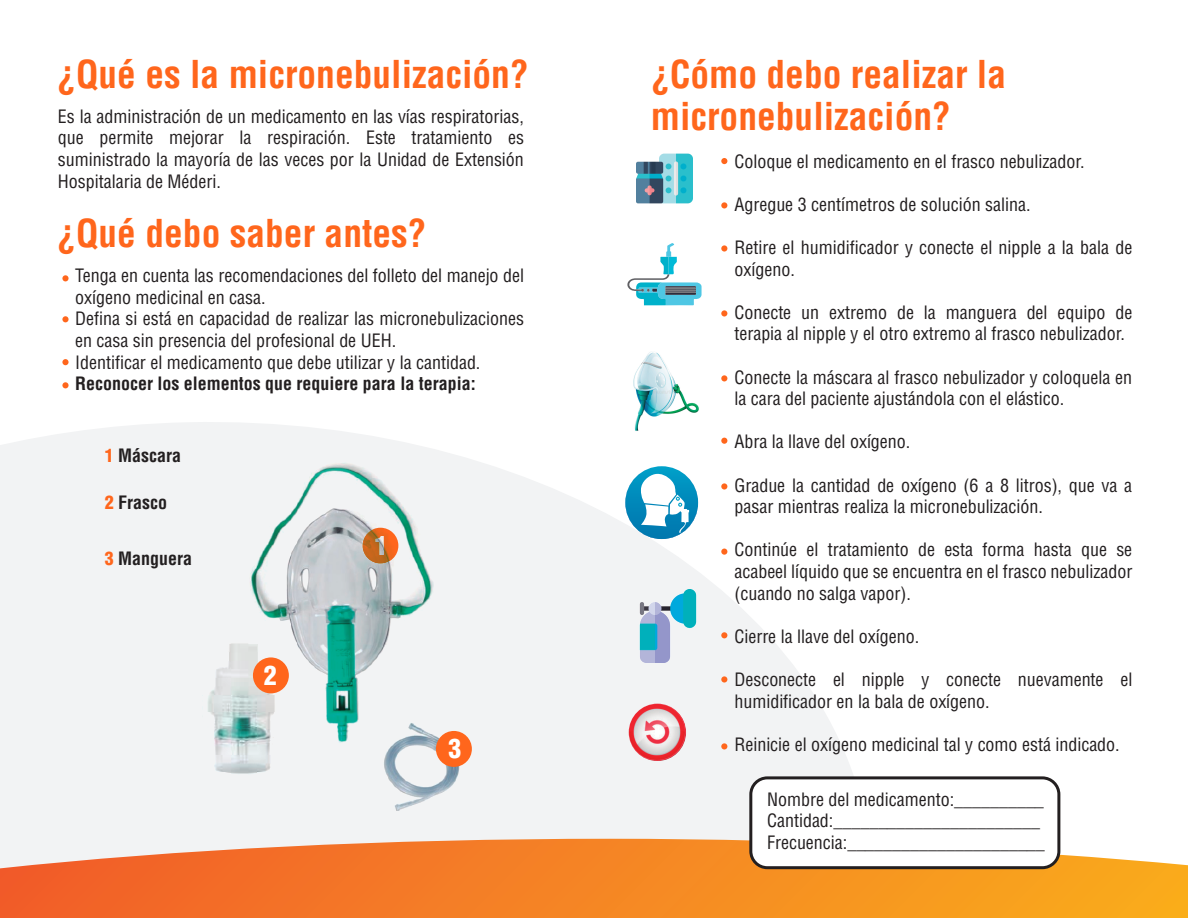
<style>
.page{position:relative;width:1188px;height:918px;background:#fff}
.page>*{position:absolute;margin:0;border:0;box-sizing:border-box;transform-origin:0 0}
.t1{font:700 condensed 37.5px/42px "Helvetica LT Std";color:#ff661c}
.t2{font:900 condensed 25.95px "Helvetica LT Std";color:#fff}
.t3{font:condensed 18px/21.6px "Helvetica LT Std";color:#231f20}
.t4{font:700 condensed 18px "Helvetica LT Std";color:#231f20}
.s1{font-weight:900;color:#ff661c}
</style>
<div class="page">
<svg style="left:0;top:422px;width:853px;height:417px;fill:#f2f3f4"></svg>
<img style="left:631px;top:352px;width:71px;height:82px">
<svg style="left:0;top:839px;width:1188px;height:79px;background:#f58e38"></svg>
<div style="left:62px;top:275px;width:7px;height:6px;background:#ff661c;border-radius:50%"></div>
<svg style="left:721px;top:158px;width:6px;height:6px"></svg>
<svg style="left:721px;top:202px;width:6px;height:6px"></svg>
<div style="left:721px;top:245px;width:6px;height:7px;background:#ff661c;border-radius:50%"></div>
<div style="left:721px;top:310px;width:6px;height:7px;background:#ff661c;border-radius:50%"></div>
<svg style="left:721px;top:375px;width:6px;height:6px"></svg>
<svg style="left:721px;top:438px;width:6px;height:6px"></svg>
<div style="left:721px;top:483px;width:6px;height:7px;background:#ff661c;border-radius:50%"></div>
<svg style="left:721px;top:549px;width:6px;height:6px"></svg>
<svg style="left:721px;top:632px;width:6px;height:6px"></svg>
<div style="left:721px;top:676px;width:6px;height:7px;background:#ff661c;border-radius:50%"></div>
<svg style="left:721px;top:743px;width:6px;height:6px"></svg>
<div style="left:62px;top:316px;width:7px;height:6px;background:#ff661c;border-radius:50%"></div>
<div style="left:62px;top:359px;width:7px;height:6px;background:#ff661c;border-radius:50%"></div>
<div style="left:62px;top:382px;width:7px;height:6px;background:#ff661c;border-radius:50%"></div>
<svg style="left:627px;top:243px;width:75px;height:63px"></svg>
<img style="left:637px;top:153px;width:56px;height:51px">
<img style="left:631px;top:589px;width:74px;height:73px">
<hr style="left:625px;top:539px;width:73px;height:1px;background:#0f4ca0">
<hr style="left:625px;top:538px;width:73px;height:1px;background:#134ea2">
<hr style="left:625px;top:537px;width:73px;height:1px;background:#164fa2">
<hr style="left:625px;top:536px;width:73px;height:1px;background:#1b51a3">
<hr style="left:625px;top:535px;width:73px;height:1px;background:#1d53a4">
<hr style="left:625px;top:534px;width:73px;height:1px;background:#2155a5">
<hr style="left:625px;top:533px;width:73px;height:1px;background:#2556a6">
<hr style="left:625px;top:532px;width:73px;height:1px;background:#2a58a7">
<hr style="left:625px;top:531px;width:73px;height:1px;background:#2f59a8">
<hr style="left:625px;top:530px;width:73px;height:1px;background:#335ba9">
<hr style="left:625px;top:529px;width:73px;height:1px;background:#355daa">
<hr style="left:625px;top:528px;width:73px;height:1px;background:#3a5fab">
<hr style="left:625px;top:527px;width:73px;height:1px;background:#3c60ac">
<hr style="left:625px;top:526px;width:73px;height:1px;background:#4062ad">
<hr style="left:625px;top:525px;width:73px;height:1px;background:#4163ae">
<hr style="left:625px;top:524px;width:73px;height:1px;background:#4565b0">
<hr style="left:625px;top:523px;width:73px;height:1px;background:#4967b0">
<hr style="left:625px;top:522px;width:73px;height:1px;background:#4e68b1">
<hr style="left:625px;top:521px;width:73px;height:1px;background:#516ab2">
<hr style="left:625px;top:520px;width:73px;height:1px;background:#546cb4">
<hr style="left:625px;top:519px;width:73px;height:1px;background:#566db4">
<hr style="left:625px;top:518px;width:73px;height:1px;background:#5870b6">
<hr style="left:625px;top:517px;width:73px;height:1px;background:#5b71b7">
<hr style="left:625px;top:516px;width:73px;height:1px;background:#5e73b8">
<hr style="left:625px;top:515px;width:73px;height:1px;background:#6275b9">
<hr style="left:625px;top:514px;width:73px;height:1px;background:#6477ba">
<hr style="left:625px;top:513px;width:73px;height:1px;background:#6879bb">
<hr style="left:625px;top:512px;width:73px;height:1px;background:#6b7bbc">
<hr style="left:625px;top:511px;width:73px;height:1px;background:#6e7dbd">
<hr style="left:625px;top:510px;width:73px;height:1px;background:#717fbe">
<hr style="left:625px;top:509px;width:73px;height:1px;background:#7281c0">
<hr style="left:625px;top:508px;width:73px;height:1px;background:#7583c0">
<hr style="left:625px;top:507px;width:73px;height:1px;background:#7986c2">
<hr style="left:625px;top:506px;width:73px;height:1px;background:#7c88c3">
<hr style="left:625px;top:505px;width:73px;height:1px;background:#7d8ac4">
<hr style="left:625px;top:504px;width:73px;height:1px;background:#808cc5">
<hr style="left:625px;top:503px;width:73px;height:1px;background:#838fc7">
<hr style="left:625px;top:502px;width:73px;height:1px;background:#8791c8">
<hr style="left:625px;top:501px;width:73px;height:1px;background:#8a93c9">
<hr style="left:625px;top:500px;width:73px;height:1px;background:#8b95ca">
<hr style="left:625px;top:499px;width:73px;height:1px;background:#8f98cc">
<hr style="left:625px;top:498px;width:73px;height:1px;background:#929acd">
<hr style="left:625px;top:497px;width:73px;height:1px;background:#969ecf">
<hr style="left:625px;top:496px;width:73px;height:1px;background:#97a0d0">
<hr style="left:625px;top:495px;width:73px;height:1px;background:#9ba3d1">
<hr style="left:625px;top:494px;width:73px;height:1px;background:#9ea5d2">
<hr style="left:625px;top:493px;width:73px;height:1px;background:#a1a8d4">
<hr style="left:625px;top:492px;width:73px;height:1px;background:#a4abd5">
<hr style="left:625px;top:491px;width:73px;height:1px;background:#a7aed7">
<hr style="left:625px;top:490px;width:73px;height:1px;background:#aab0d8">
<hr style="left:625px;top:489px;width:73px;height:1px;background:#adb4da">
<hr style="left:625px;top:488px;width:73px;height:1px;background:#b0b6db">
<hr style="left:625px;top:487px;width:73px;height:1px;background:#b4b9dc">
<hr style="left:625px;top:486px;width:73px;height:1px;background:#b6bcde">
<hr style="left:625px;top:485px;width:73px;height:1px;background:#babfdf">
<hr style="left:625px;top:484px;width:73px;height:1px;background:#bdc1e0">
<hr style="left:625px;top:483px;width:73px;height:1px;background:#c1c5e3">
<hr style="left:625px;top:482px;width:73px;height:1px;background:#c4c8e4">
<hr style="left:625px;top:481px;width:73px;height:1px;background:#c8cbe6">
<hr style="left:625px;top:480px;width:73px;height:1px;background:#cacee7">
<hr style="left:625px;top:479px;width:73px;height:1px;background:#ced2e9">
<hr style="left:625px;top:478px;width:73px;height:1px;background:#d1d4ea">
<hr style="left:625px;top:477px;width:73px;height:1px;background:#d6d9ed">
<hr style="left:625px;top:476px;width:73px;height:1px;background:#d9dbee">
<hr style="left:625px;top:475px;width:73px;height:1px;background:#dde0f0">
<hr style="left:625px;top:474px;width:73px;height:1px;background:#e0e3f1">
<hr style="left:625px;top:473px;width:73px;height:1px;background:#e5e7f3">
<hr style="left:625px;top:472px;width:73px;height:1px;background:#e8e9f4">
<hr style="left:625px;top:471px;width:73px;height:1px;background:#edeef7">
<hr style="left:625px;top:470px;width:73px;height:1px;background:#f0f1f8">
<hr style="left:625px;top:469px;width:73px;height:1px;background:#f5f5fa">
<hr style="left:625px;top:468px;width:73px;height:1px;background:#f9f9fc">
<hr style="left:625px;top:467px;width:73px;height:1px;background:#fdfdfe">
<hr style="left:625px;top:466px;width:73px;height:1px;background:#fff">
<svg style="left:641px;top:473px;width:48px;height:60px;background:#8fcae0"></svg>
<img style="left:629px;top:704px;width:57px;height:57px;border-radius:29px">
<img style="left:233px;top:453px;width:249px;height:358px">
<div style="left:751px;top:778px;width:308px;height:90px;background:#fff;border-radius:16px"></div>
<div style="left:749px;top:776px;width:311px;height:93px;border:3px solid #231f20;border-radius:16px"></div>
<img style="left:202px;top:635px;width:81px;height:150px">
<div style="left:253px;top:657px;width:36px;height:36px;background:#ff661c;border-radius:50%"></div>
<div style="left:436px;top:731px;width:36px;height:36px;background:#ff661c;border-radius:50%"></div>
<h1 class="t1" style="left:57px;top:53px;width:473px">¿Qué es la micronebulización?</h1>
<p class="t3" style="left:58px;top:105px;width:468px;text-align:justify">Es la administración de un medicamento en las vías respiratorias, que permite mejorar la respiración. Este tratamiento es suministrado la mayoría de las veces por la Unidad de Extensión Hospitalaria de Méderi.</p>
<h1 class="t1" style="left:57px;top:212px;width:371px">¿Qué debo saber antes?</h1>
<p class="t3" style="left:75px;top:265px;width:450px">Tenga en cuenta las recomendaciones del folleto del manejo del oxígeno medicinal en casa.<br>Defina si está en capacidad de realizar las micronebulizaciones en casa sin presencia del profesional de UEH.<br>Identificar el medicamento que debe utilizar y la cantidad.</p>
<p class="t4" style="left:75px;top:372px;width:402px">Reconocer los elementos que requiere para la terapia:</p>
<p class="t4" style="left:105px;top:444px;width:78px"><span class="s1">1</span> Máscara</p>
<p class="t4" style="left:105px;top:491px;width:64px"><span class="s1">2</span> Frasco</p>
<p class="t4" style="left:105px;top:547px;width:89px"><span class="s1">3</span> Manguera</p>
<h2 class="t2" style="left:264px;top:659px;width:14px">2</h2>
<h2 class="t2" style="left:375px;top:529px;width:14px">1</h2>
<h2 class="t2" style="left:448px;top:732px;width:14px">3</h2>
<h1 class="t1" style="left:651px;top:53px;width:357px">¿Cómo debo realizar la micronebulización?</h1>
<p class="t3" style="left:734px;top:150px;width:352px">Coloque el medicamento en el frasco nebulizador.</p>
<p class="t3" style="left:734px;top:193px;width:298px">Agregue 3 centímetros de solución salina.</p>
<p class="t3" style="left:734px;top:237px;width:399px">Retire el humidificador y conecte el nipple a la bala de oxígeno.</p>
<p class="t3" style="left:734px;top:301px;width:399px">Conecte un extremo de la manguera del equipo de terapia al nipple y el otro extremo al frasco nebulizador.</p>
<p class="t3" style="left:734px;top:366px;width:399px">Conecte la máscara al frasco nebulizador y coloquela en la cara del paciente ajustándola con el elástico.</p>
<p class="t3" style="left:734px;top:431px;width:177px">Abra la llave del oxígeno.</p>
<p class="t3" style="left:734px;top:474px;width:399px">Gradue la cantidad de oxígeno (6 a 8 litros), que va a pasar mientras realiza la micronebulización.</p>
<p class="t3" style="left:734px;top:539px;width:399px;text-align:justify">Continúe el tratamiento de esta forma hasta que se acabeel líquido que se encuentra en el frasco nebulizador (cuando no salga vapor).</p>
<p class="t3" style="left:734px;top:625px;width:186px">Cierre la llave del oxígeno.</p>
<p class="t3" style="left:734px;top:669px;width:399px">Desconecte el nipple y conecte nuevamente el humidificador en la bala de oxígeno.</p>
<p class="t3" style="left:734px;top:733px;width:387px">Reinicie el oxígeno medicinal tal y como está indicado.</p>
<p class="t3" style="left:767px;top:788px;width:279px">Nombre del medicamento:__________<br>Cantidad:_______________________<br>Frecuencia:______________________</p>
</div>
